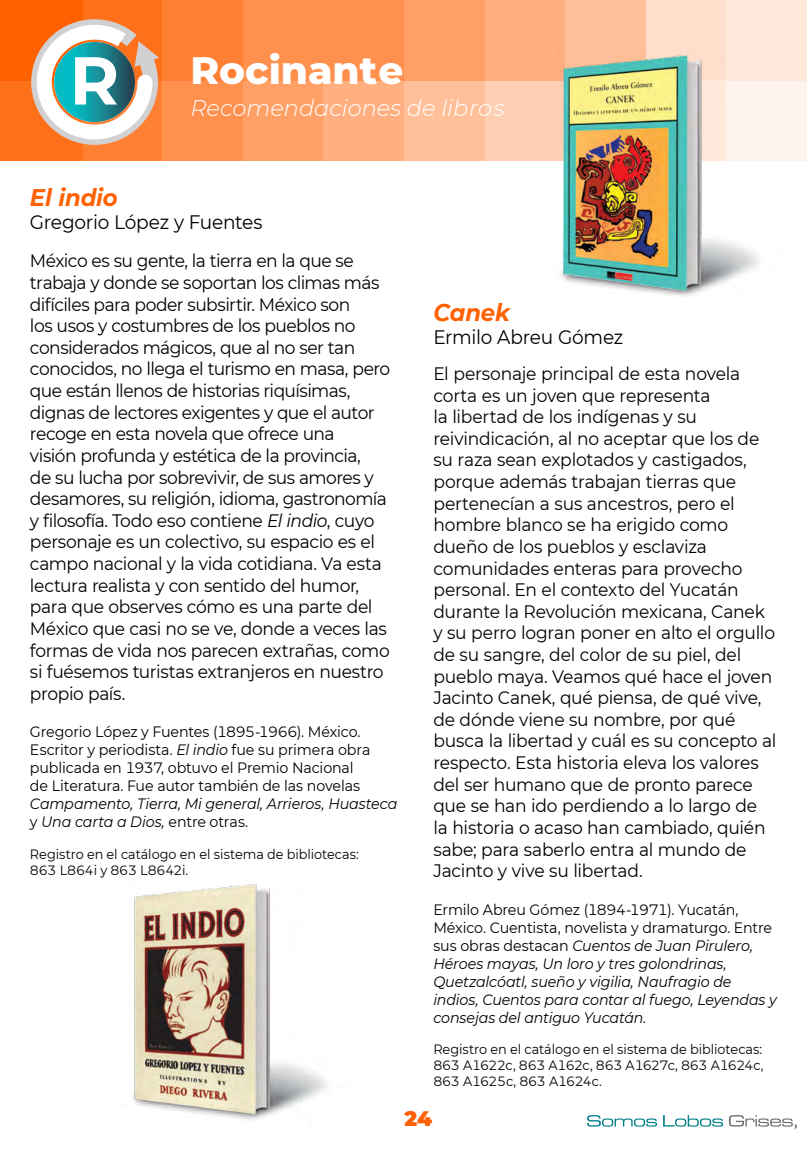
<style>
.page{position:relative;width:808px;height:1149px;background:#fff}
.page>*{position:absolute;margin:0;border:0;box-sizing:border-box;transform-origin:0 0}
.t1{font:800 39px "Montserrat";color:#fff}
.t2{font:italic 700 24px "Montserrat";letter-spacing:-.01em;color:#ff6000;scale:.95 1}
.t3{font:italic 300 22.5px "Montserrat";color:#fff}
.t4{font:900 21px "Montserrat";color:#ff6000}
.t5{font:19.5px "Montserrat";letter-spacing:-.015em;color:#000;scale:.95 1}
.t6{font:18px/21.6px "Montserrat";letter-spacing:-.02em;color:#000;scale:.95 1}
.t7{font:italic 15px/18px "Montserrat";letter-spacing:-.01em;color:#000;scale:.95 1}
.t8{font:15px/18px "Montserrat";letter-spacing:-.01em;color:#000;scale:.95 1}
.t9{font:13.5px/16.2px "Montserrat";letter-spacing:-.015em;color:#000;scale:.95 1}
.s1{font-style:italic}
.s2{font-style:normal}
</style>
<div class="page">
<div style="left:237px;top:80px;width:86px;height:81px;background:#ffa066"></div>
<div style="left:237px;top:0;width:86px;height:81px;background:#ff904d"></div>
<div style="left:156px;top:80px;width:86px;height:81px;background:#ff904d"></div>
<div style="left:156px;top:0;width:86px;height:81px;background:#ff8033"></div>
<div style="left:81px;top:80px;width:81px;height:81px;background:#ff8033"></div>
<div style="left:81px;top:0;width:81px;height:81px;background:#ff701a"></div>
<div style="left:0;top:80px;width:82px;height:81px;background:#ff701a"></div>
<div style="left:323px;top:80px;width:81px;height:81px;background:#ffaf80"></div>
<div style="left:484px;top:80px;width:81px;height:81px;background:#ffcfb3"></div>
<div style="left:404px;top:80px;width:80px;height:81px;background:#ffc099"></div>
<div style="left:0;top:0;width:82px;height:81px;background:#ff6000"></div>
<div style="left:323px;top:0;width:81px;height:81px;background:#ff904d"></div>
<div style="left:484px;top:0;width:81px;height:81px;background:#ffaf80"></div>
<div style="left:404px;top:0;width:80px;height:81px;background:#ffa066"></div>
<div style="left:565px;top:0;width:81px;height:81px;background:#ffc099"></div>
<div style="left:646px;top:0;width:80px;height:81px;background:#ffdfcc"></div>
<div style="left:726px;top:80px;width:81px;height:81px;background:#fff4ed"></div>
<div style="left:726px;top:0;width:81px;height:81px;background:#ffe9db"></div>
<svg style="left:587px;top:1115px;width:70px;height:11px"></svg>
<svg style="left:663px;top:1115px;width:60px;height:11px"></svg>
<svg style="left:729px;top:1115px;width:68px;height:13px"></svg>
<svg style="left:31px;top:19px;width:128px;height:126px"></svg>
<img style="left:133px;top:883px;width:194px;height:237px">
<img style="left:559px;top:55px;width:200px;height:241px">
<h1 class="t1" style="left:190px;top:42px;width:215px">Rocinante</h1>
<p class="t3" style="left:190px;top:92px;width:316px">Recomendaciones de libros</p>
<h2 class="t2" style="left:30px;top:180px;width:94px">El indio</h2>
<p class="t5" style="left:30px;top:209px;width:246px">Gregorio López y Fuentes</p>
<p class="t6" style="left:30px;top:249px;width:381px">México es su gente, la tierra en la que se trabaja y donde se soportan los climas más difíciles para poder subsirtir. México son<br>los usos y costumbres de los pueblos no considerados mágicos, que al no ser tan conocidos, no llega el turismo en masa, pero que están llenos de historias riquísimas, dignas de lectores exigentes y que el autor recoge en esta novela que ofrece una<br>visión profunda y estética de la provincia,<br>de su lucha por sobrevivir, de sus amores y desamores, su religión, idioma, gastronomía y filosofía. Todo eso contiene <span class="s1">El indio</span>, cuyo personaje es un colectivo, su espacio es el campo nacional y la vida cotidiana. Va esta lectura realista y con sentido del humor, para que observes cómo es una parte del México que casi no se ve, donde a veces las formas de vida nos parecen extrañas, como si fuésemos turistas extranjeros en nuestro propio país.</p>
<p class="t8" style="left:30px;top:722px;width:360px">Gregorio López y Fuentes (1895-1966). México.<br>Escritor y periodista. <span class="s1">El indio</span> fue su primera obra publicada en 1937, obtuvo el Premio Nacional de Literatura. Fue autor también de las novelas</p>
<p class="t7" style="left:30px;top:794px;width:388px">Campamento, Tierra, Mi general, Arrieros, Huasteca <span class="s2">y</span> Una carta a Dios, <span class="s2">entre otras.</span></p>
<p class="t9" style="left:30px;top:845px;width:348px">Registro en el catálogo en el sistema de bibliotecas:<br>863 L864i y 863 L8642i.</p>
<h2 class="t2" style="left:433px;top:294px;width:82px">Canek</h2>
<p class="t5" style="left:433px;top:323px;width:201px">Ermilo Abreu Gómez</p>
<p class="t6" style="left:433px;top:362px;width:363px">El personaje principal de esta novela corta es un joven que representa<br>la libertad de los indígenas y su reivindicación, al no aceptar que los de su raza sean explotados y castigados, porque además trabajan tierras que pertenecían a sus ancestros, pero el hombre blanco se ha erigido como dueño de los pueblos y esclaviza comunidades enteras para provecho personal. En el contexto del Yucatán durante la Revolución mexicana, Canek y su perro logran poner en alto el orgullo de su sangre, del color de su piel, del pueblo maya. Veamos qué hace el joven Jacinto Canek, qué piensa, de qué vive, de dónde viene su nombre, por qué busca la libertad y cuál es su concepto al respecto. Esta historia eleva los valores del ser humano que de pronto parece que se han ido perdiendo a lo largo de<br>la historia o acaso han cambiado, quién sabe; para saberlo entra al mundo de Jacinto y vive su libertad.</p>
<p class="t7" style="left:433px;top:899px;width:363px"><span class="s2">Ermilo Abreu Gómez (1894-1971). Yucatán, México. Cuentista, novelista y dramaturgo. Entre sus obras destacan</span> Cuentos de Juan Pirulero, Héroes mayas, Un loro y tres golondrinas, Quetzalcóatl, sueño y vigilia, Naufragio de indios, Cuentos para contar al fuego, Leyendas y consejas del antiguo Yucatán.</p>
<p class="t9" style="left:433px;top:1040px;width:349px;text-align:justify">Registro en el catálogo en el sistema de bibliotecas:<br>863 A1622c, 863 A162c, 863 A1627c, 863 A1624c, 863 A1625c, 863 A1624c.</p>
<p class="t4" style="left:404px;top:1102px;width:29px">24</p>
</div>
